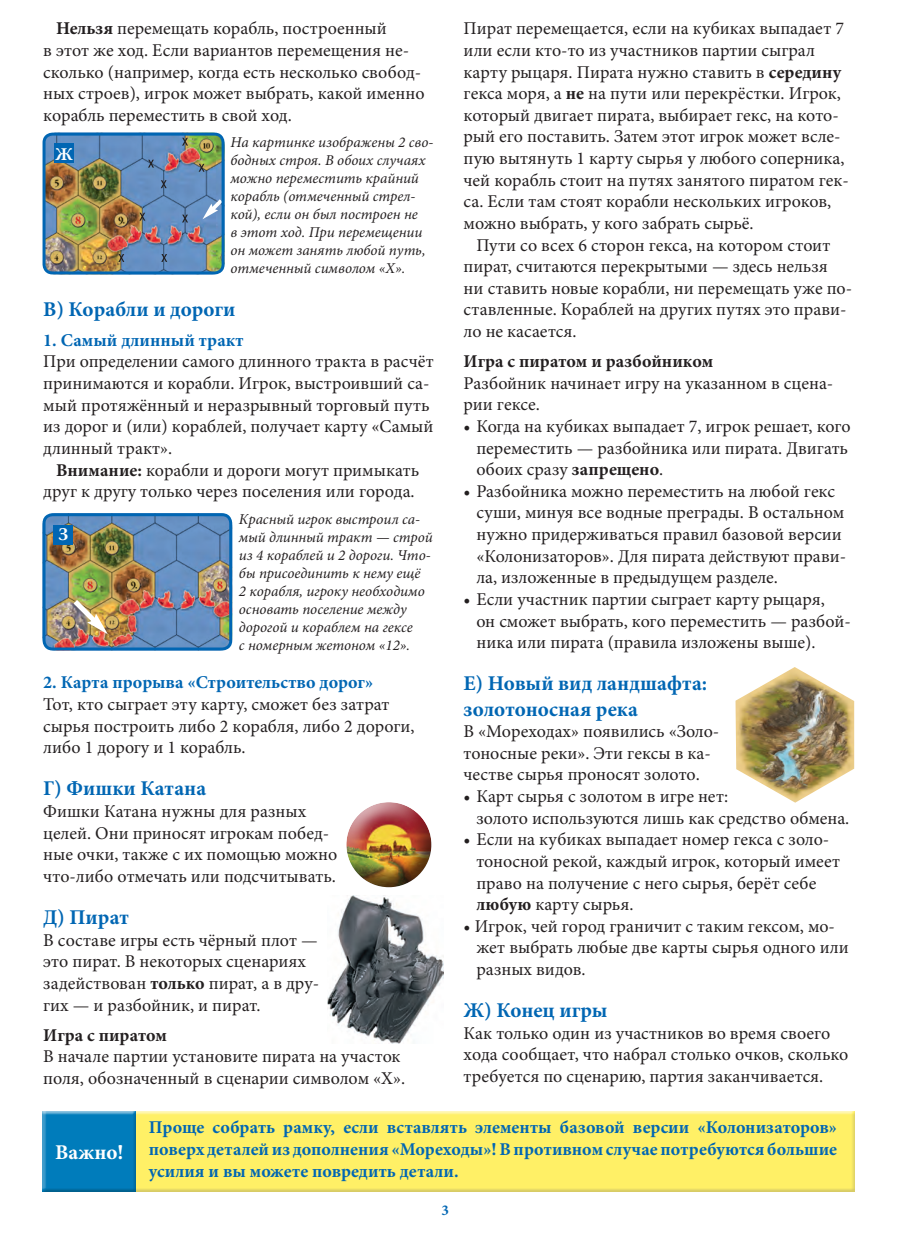
<style>
.page{position:relative;width:906px;height:1234px;background:#fff}
.page>*{position:absolute;margin:0;border:0;box-sizing:border-box;transform-origin:0 0}
.t1{font:700 21px "Minion Pro";color:#0166b3}
.t2{font:700 21px "Minion Pro";color:#fff}
.t3{font:18px/21.6px "Minion Pro";color:#231f20}
.t4{font:700 18px/21.6px "Minion Pro";color:#0166b3;text-align:justify}
.t5{font:700 18px "Minion Pro";color:#231f20}
.t6{font:700 18px "Minion Pro";color:#fff}
.t7{font:italic 15px/18px "Minion Pro";color:#231f20}
.t8{font:700 15px "Minion Pro";color:#0166b3}
.s1{font-weight:700}
</style>
<div class="page">
<img style="left:327px;top:895px;width:116px;height:148px">
<img style="left:43px;top:133px;width:179px;height:141px">
<svg style="left:118px;top:254px;width:6px;height:8px"></svg>
<svg style="left:161px;top:254px;width:6px;height:8px"></svg>
<svg style="left:139px;top:213px;width:6px;height:7px"></svg>
<svg style="left:161px;top:180px;width:6px;height:8px"></svg>
<svg style="left:148px;top:160px;width:6px;height:7px"></svg>
<svg style="left:199px;top:164px;width:6px;height:8px"></svg>
<svg style="left:182px;top:138px;width:6px;height:8px"></svg>
<svg style="left:182px;top:214px;width:6px;height:8px"></svg>
<svg style="left:202px;top:195px;width:19px;height:29px"></svg>
<div style="left:54px;top:143px;width:20px;height:20px;background:#0166b3"></div>
<div style="left:43px;top:133px;width:182px;height:141px;border:3px solid #0166b3;border-radius:9px"></div>
<img style="left:43px;top:514px;width:189px;height:136px">
<img style="left:68px;top:594px;width:40px;height:40px">
<div style="left:43px;top:513px;width:189px;height:137px;border:3px solid #0166b3;border-radius:9px"></div>
<div style="left:54px;top:525px;width:19px;height:20px;background:#0166b3"></div>
<div style="left:345px;top:801px;width:87px;height:63px;background:#fff;opacity:.75"></div>
<div style="left:345px;top:808px;width:87px;height:80px;background:#231f20;opacity:.75"></div>
<img style="left:735px;top:667px;width:119px;height:135px">
<div style="left:41px;top:1109px;width:815px;height:83px;background:#231f20;opacity:.3"></div>
<div style="left:40px;top:1108px;width:96px;height:82px;background:#fff"></div>
<div style="left:40px;top:1110px;width:96px;height:82px;background:#231f20;opacity:.3"></div>
<p class="t3" style="left:43px;top:18px;width:383px;text-indent:13px"><span class="s1">Нельзя</span> перемещать корабль, построенный<br>в этот же ход. Если вариантов перемещения не&shy;сколько (например, когда есть несколько свобод&shy;ных строев), игрок может выбрать, какой именно корабль переместить в свой ход.</p>
<p class="t7" style="left:230px;top:133px;width:205px">На картинке изображены 2 сво&shy;бодных строя. В обоих случаях можно переместить крайний корабль (отмеченный стрел&shy;кой), если он был построен не<br>в этот ход. При перемещении он может занять любой путь, отмеченный символом «Х».</p>
<p class="t1" style="left:43px;top:294px;width:194px">В) Корабли и дороги</p>
<p class="t4" style="left:43px;top:329px;width:202px">1. Самый длинный тракт</p>
<p class="t3" style="left:43px;top:351px;width:392px">При определении самого длинного тракта в расчёт принимаются и корабли. Игрок, выстроивший са&shy;мый протяжённый и неразрывный торговый путь из дорог и (или) кораблей, получает карту «Самый длинный тракт».</p>
<p class="t3" style="left:43px;top:459px;width:377px;text-align:right"><span class="s1">Внимание:</span> корабли и дороги могут примыкать друг к другу только через поселения или города.</p>
<p class="t7" style="left:239px;top:509px;width:195px">Красный игрок выстроил са&shy;мый длинный тракт — строй из 4 кораблей и 2 дороги. Что&shy;бы присоединить к нему ещё<br>2 корабля, игроку необходимо основать поселение между дорогой и кораблем на гексе<br>с номерным жетоном «12».</p>
<p class="t4" style="left:43px;top:671px;width:331px">2. Карта прорыва «Строительство дорог»</p>
<p class="t3" style="left:43px;top:693px;width:373px">Тот, кто сыграет эту карту, сможет без затрат сырья построить либо 2 корабля, либо 2 дороги, либо 1 дорогу и 1 корабль.</p>
<p class="t1" style="left:43px;top:773px;width:164px">Г) Фишки Катана</p>
<p class="t3" style="left:43px;top:800px;width:295px">Фишки Катана нужны для разных целей. Они приносят игрокам побед&shy;ные очки, также с их помощью можно что-либо отмечать или подсчитывать.</p>
<p class="t1" style="left:43px;top:902px;width:87px">Д) Пират</p>
<p class="t3" style="left:43px;top:929px;width:277px">В составе игры есть чёрный плот — это пират. В некоторых сценариях задействован <span class="s1">только</span> пират, а в дру&shy;гих — и разбойник, и пират.</p>
<p class="t5" style="left:43px;top:1022px;width:125px">Игра с пиратом</p>
<p class="t3" style="left:43px;top:1045px;width:363px">В начале партии установите пирата на участок поля, обозначенный в сценарии символом «Х».</p>
<p class="t6" style="left:55px;top:141px;width:19px">Ж</p>
<p class="t6" style="left:59px;top:521px;width:11px">З</p>
<p class="t3" style="left:463px;top:18px;width:387px">Пират перемещается, если на кубиках выпадает 7 или если кто-то из участников партии сыграл карту рыцаря. Пирата нужно ставить в <span class="s1">середину </span>гекса моря, а <span class="s1">не</span> на пути или перекрёстки. Игрок, который двигает пирата, выбирает гекс, на кото&shy;рый его поставить. Затем этот игрок может всле&shy;пую вытянуть 1 карту сырья у любого соперника, чей корабль стоит на путях занятого пиратом гек&shy;са. Если там стоят корабли нескольких игроков, можно выбрать, у кого забрать сырьё.</p>
<p class="t3" style="left:463px;top:234px;width:390px;text-indent:13px">Пути со всех 6 сторон гекса, на котором стоит пират, считаются перекрытыми — здесь нельзя<br>ни ставить новые корабли, ни перемещать уже по&shy;ставленные. Кораблей на других путях это прави&shy;ло не касается.</p>
<p class="t5" style="left:463px;top:348px;width:251px">Игра с пиратом и разбойником</p>
<p class="t3" style="left:463px;top:372px;width:371px">Разбойник начинает игру на указанном в сцена&shy;рии гексе.</p>
<p class="t3" style="left:476px;top:415px;width:376px;text-indent:-13px">• Когда на кубиках выпадает 7, игрок решает, кого переместить — разбойника или пирата. Двигать обоих сразу <span class="s1">запрещено</span>.</p>
<p class="t3" style="left:476px;top:480px;width:371px;text-indent:-13px">• Разбойника можно переместить на любой гекс суши, минуя все водные преграды. В остальном нужно придерживаться правил базовой версии «Колонизаторов». Для пирата действуют прави&shy;ла, изложенные в предыдущем разделе.</p>
<p class="t3" style="left:476px;top:588px;width:376px;text-indent:-13px">• Если участник партии сыграет карту рыцаря,<br>он сможет выбрать, кого переместить — разбой&shy;ника или пирата (правила изложены выше).</p>
<p class="t1" style="left:463px;top:668px;width:245px">Е) Новый вид ландшафта:</p>
<p class="t1" style="left:463px;top:694px;width:176px">золотоносная река</p>
<p class="t3" style="left:463px;top:720px;width:257px">В «Мореходах» появились «Золо&shy;тоносные реки». Эти гексы в ка&shy;честве сырья проносят золото.</p>
<p class="t3" style="left:463px;top:785px;width:266px">• Карт сырья с золотом в игре нет:</p>
<p class="t3" style="left:476px;top:807px;width:374px">золото используются лишь как средство обмена.</p>
<p class="t3" style="left:476px;top:828px;width:365px;text-indent:-13px">• Если на кубиках выпадает номер гекса с золо&shy;тоносной рекой, каждый игрок, который имеет право на получение с него сырья, берёт себе <span class="s1">любую</span> карту сырья.</p>
<p class="t3" style="left:476px;top:915px;width:374px;text-indent:-13px">• Игрок, чей город граничит с таким гексом, мо&shy;жет выбрать любые две карты сырья одного или разных видов.</p>
<p class="t1" style="left:463px;top:995px;width:145px">Ж) Конец игры</p>
<p class="t3" style="left:463px;top:1022px;width:386px">Как только один из участников во время своего хода сообщает, что набрал столько очков, сколько требуется по сценарию, партия заканчивается.</p>
<p class="t2" style="left:55px;top:1137px;width:70px">Важно!</p>
<p class="t4" style="left:149px;top:1116px;width:690px">Проще собрать рамку, если вставлять элементы базовой версии «Колонизаторов» поверх деталей из дополнения «Мореходы»! В противном случае потребуются большие усилия и вы можете повредить детали.</p>
<p class="t8" style="left:441px;top:1199px;width:9px">3</p>
</div>
